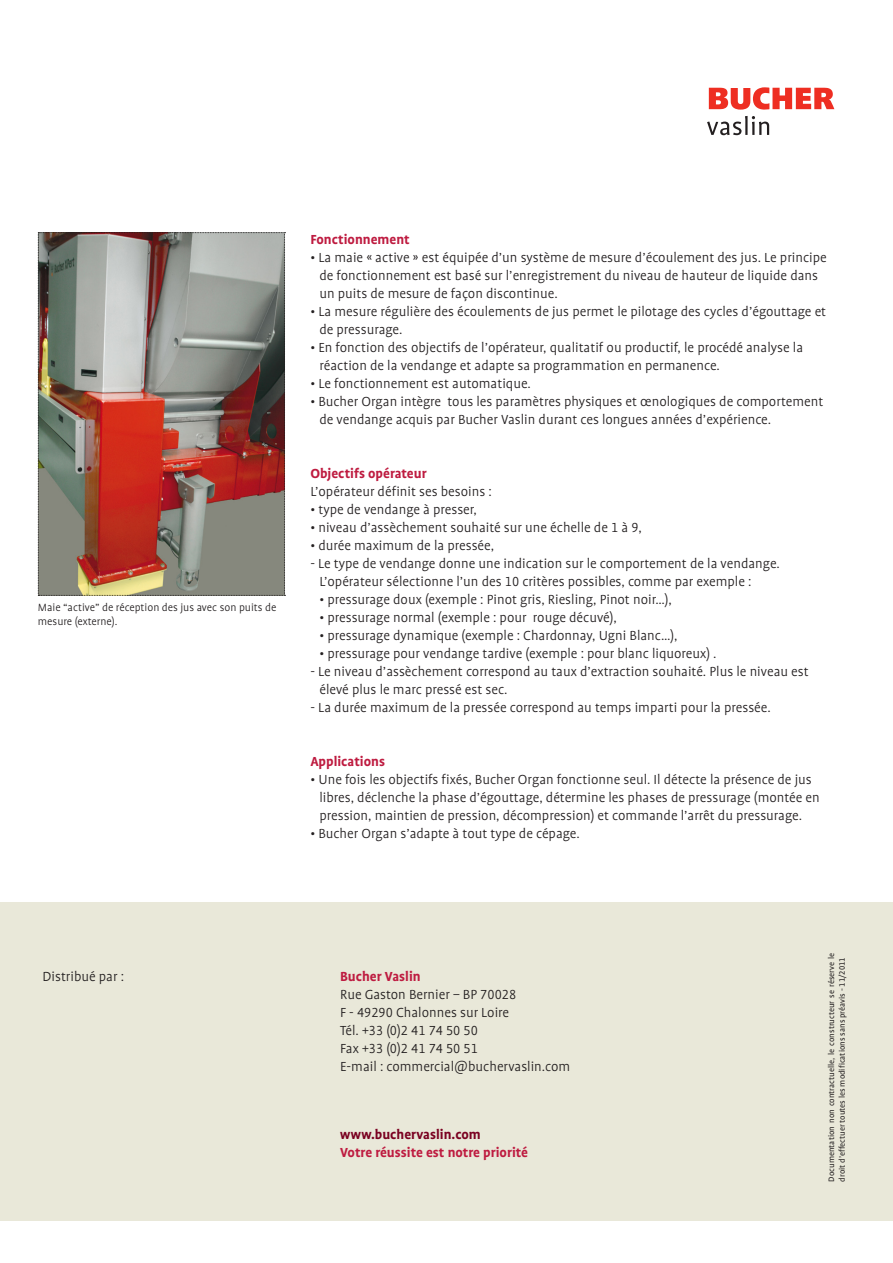
<style>
.page{position:relative;width:893px;height:1263px;background:#fff}
.page>*{position:absolute;margin:0;border:0;box-sizing:border-box;transform-origin:0 0}
.t1{font:300 15px/18px "Bucher Profile";color:#231f20}
.t2{font:700 15px "Bucher Profile";color:#be1b40}
.t3{font:700 15px "Bucher Profile";color:#7a0121}
.t4{font:300 12px/14.4px "Bucher Profile";color:#231f20}
.t5{font:9px/10.8px "Bucher Profile";color:#231f20}
</style>
<div class="page">
<div style="left:0;top:901px;width:893px;height:319px;background:#e9e8d9"></div>
<svg style="left:709px;top:87px;width:125px;height:23px"></svg>
<svg style="left:707px;top:116px;width:62px;height:19px"></svg>
<img style="left:38px;top:232px;width:248px;height:364px">
<p class="t4" style="left:38px;top:600px;width:240px">Maie “active” de réception des jus avec son puits de mesure (externe).</p>
<p class="t2" style="left:310px;top:232px;width:101px">Fonctionnement</p>
<p class="t1" style="left:319px;top:248px;width:509px;text-indent:-9px">• La maie « active » est équipée d’un système de mesure d’écoulement des jus. Le principe de fonctionnement est basé sur l’enregistrement du niveau de hauteur de liquide dans un puits de mesure de façon discontinue.</p>
<p class="t1" style="left:319px;top:302px;width:508px;text-indent:-9px">• La mesure régulière des écoulements de jus permet le pilotage des cycles d’égouttage et de pressurage.</p>
<p class="t1" style="left:319px;top:338px;width:485px;text-indent:-9px">• En fonction des objectifs de l’opérateur, qualitatif ou productif, le procédé analyse la réaction de la vendange et adapte sa programmation en permanence.</p>
<p class="t1" style="left:310px;top:374px;width:222px">• Le fonctionnement est automatique.</p>
<p class="t1" style="left:319px;top:392px;width:505px;text-indent:-9px">• Bucher Organ intègre tous les paramètres physiques et œnologiques de comportement de vendange acquis par Bucher Vaslin durant ces longues années d’expérience.</p>
<p class="t2" style="left:310px;top:466px;width:118px">Objectifs opérateur</p>
<p class="t1" style="left:310px;top:482px;width:183px">L’opérateur définit ses besoins :</p>
<p class="t1" style="left:310px;top:500px;width:168px">• type de vendange à presser,</p>
<p class="t1" style="left:310px;top:518px;width:333px">• niveau d’assèchement souhaité sur une échelle de 1 à 9,</p>
<p class="t1" style="left:310px;top:536px;width:185px">• durée maximum de la pressée,</p>
<p class="t1" style="left:310px;top:554px;width:471px">- Le type de vendange donne une indication sur le comportement de la vendange.</p>
<p class="t1" style="left:319px;top:572px;width:434px">L’opérateur sélectionne l’un des 10 critères possibles, comme par exemple :</p>
<p class="t1" style="left:319px;top:590px;width:354px">• pressurage doux (exemple : Pinot gris, Riesling, Pinot noir…),</p>
<p class="t1" style="left:319px;top:608px;width:299px">• pressurage normal (exemple : pour rouge décuvé),</p>
<p class="t1" style="left:319px;top:626px;width:360px">• pressurage dynamique (exemple : Chardonnay, Ugni Blanc…),</p>
<p class="t1" style="left:319px;top:644px;width:399px">• pressurage pour vendange tardive (exemple : pour blanc liquoreux) .</p>
<p class="t1" style="left:319px;top:662px;width:491px;text-indent:-9px">- Le niveau d’assèchement correspond au taux d’extraction souhaité. Plus le niveau est élevé plus le marc pressé est sec.</p>
<p class="t1" style="left:310px;top:698px;width:462px">- La durée maximum de la pressée correspond au temps imparti pour la pressée.</p>
<p class="t2" style="left:310px;top:754px;width:76px">Applications</p>
<p class="t1" style="left:319px;top:770px;width:502px;text-indent:-9px">• Une fois les objectifs fixés, Bucher Organ fonctionne seul. Il détecte la présence de jus libres, déclenche la phase d’égouttage, détermine les phases de pressurage (montée en pression, maintien de pression, décompression) et commande l’arrêt du pressurage.</p>
<p class="t1" style="left:310px;top:824px;width:271px">• Bucher Organ s’adapte à tout type de cépage.</p>
<p class="t1" style="left:43px;top:968px;width:83px">Distribué par :</p>
<p class="t2" style="left:340px;top:969px;width:82px">Bucher Vaslin</p>
<p class="t1" style="left:340px;top:986px;width:177px">Rue Gaston Bernier – BP 70028</p>
<p class="t1" style="left:340px;top:1004px;width:170px">F - 49290 Chalonnes sur Loire</p>
<p class="t1" style="left:340px;top:1022px;width:139px">Tél. +33 (0)2 41 74 50 50</p>
<p class="t1" style="left:340px;top:1040px;width:139px">Fax +33 (0)2 41 74 50 51</p>
<p class="t1" style="left:340px;top:1058px;width:232px">E-mail : commercial@buchervaslin.com</p>
<p class="t3" style="left:340px;top:1126px;width:142px">www.buchervaslin.com</p>
<p class="t2" style="left:340px;top:1144px;width:189px">Votre réussite est notre priorité</p>
<p class="t5" style="left:826px;top:1181px;width:230px;rotate:-90deg">Documentation non contractuelle, le constructeur se réserve le droit d’effectuer toutes les modifications sans préavis - 11/2011</p>
</div>
